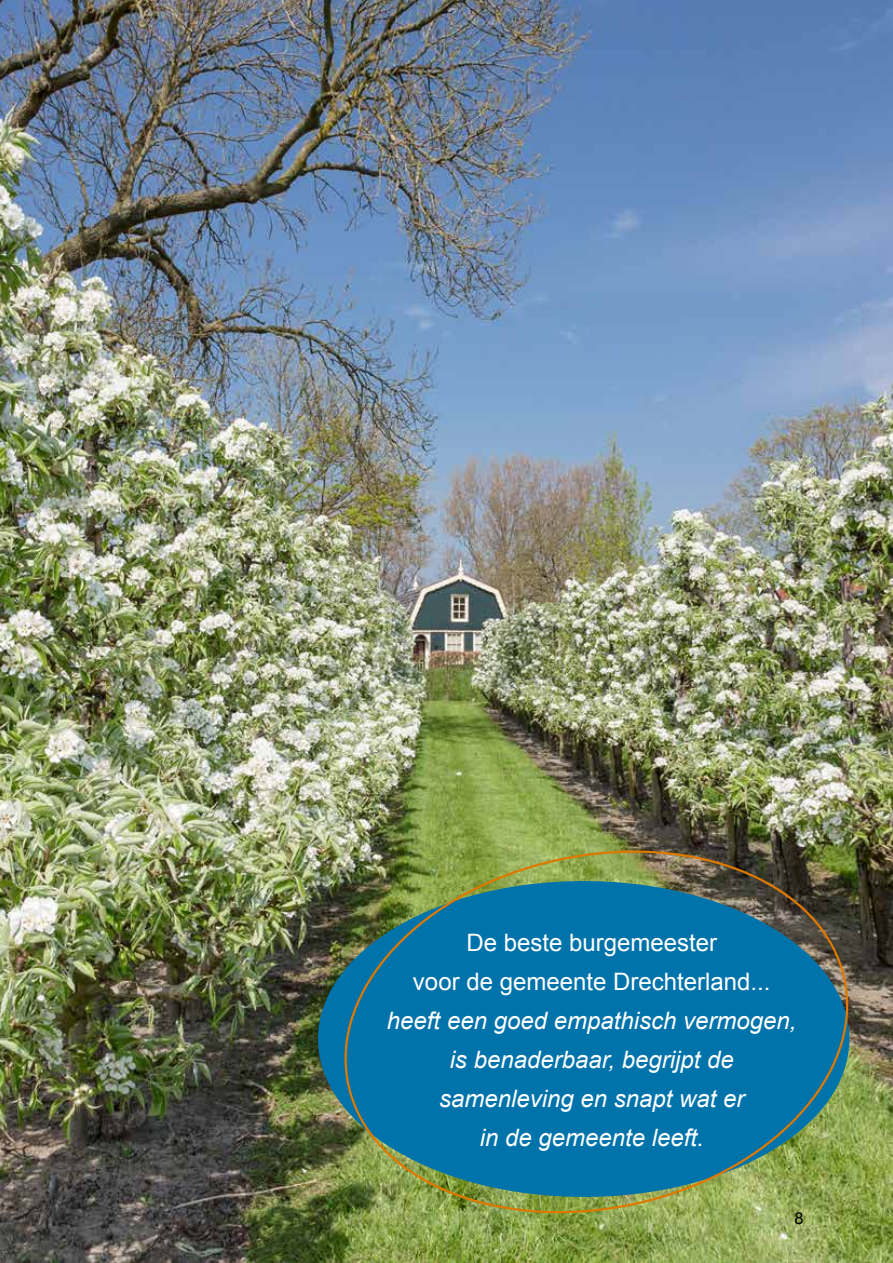
<style>
.page{position:relative;width:893px;height:1263px;background:#fff}
.page>*{position:absolute;margin:0;border:0;box-sizing:border-box;transform-origin:0 0}
.t1{font:italic 24px/39px "Arial";color:#fff;text-align:center}
.t2{font:24px/39px "Arial";color:#fff;text-align:center}
.t3{font:16.5px "Arial";color:#000}
</style>
<div class="page">
<img style="left:0;top:0;width:893px;height:1263px">
<img style="left:328px;top:830px;width:537px;height:403px">
<p class="t2" style="left:413px;top:923px;width:359px">De beste burgemeester<br>voor de gemeente Drechterland...</p>
<p class="t1" style="left:387px;top:1002px;width:411px">heeft een goed empathisch vermogen, is benaderbaar, begrijpt de samenleving en snapt wat er<br>in de gemeente leeft.</p>
<p class="t3" style="left:794px;top:1207px;width:11px">8</p>
</div>
